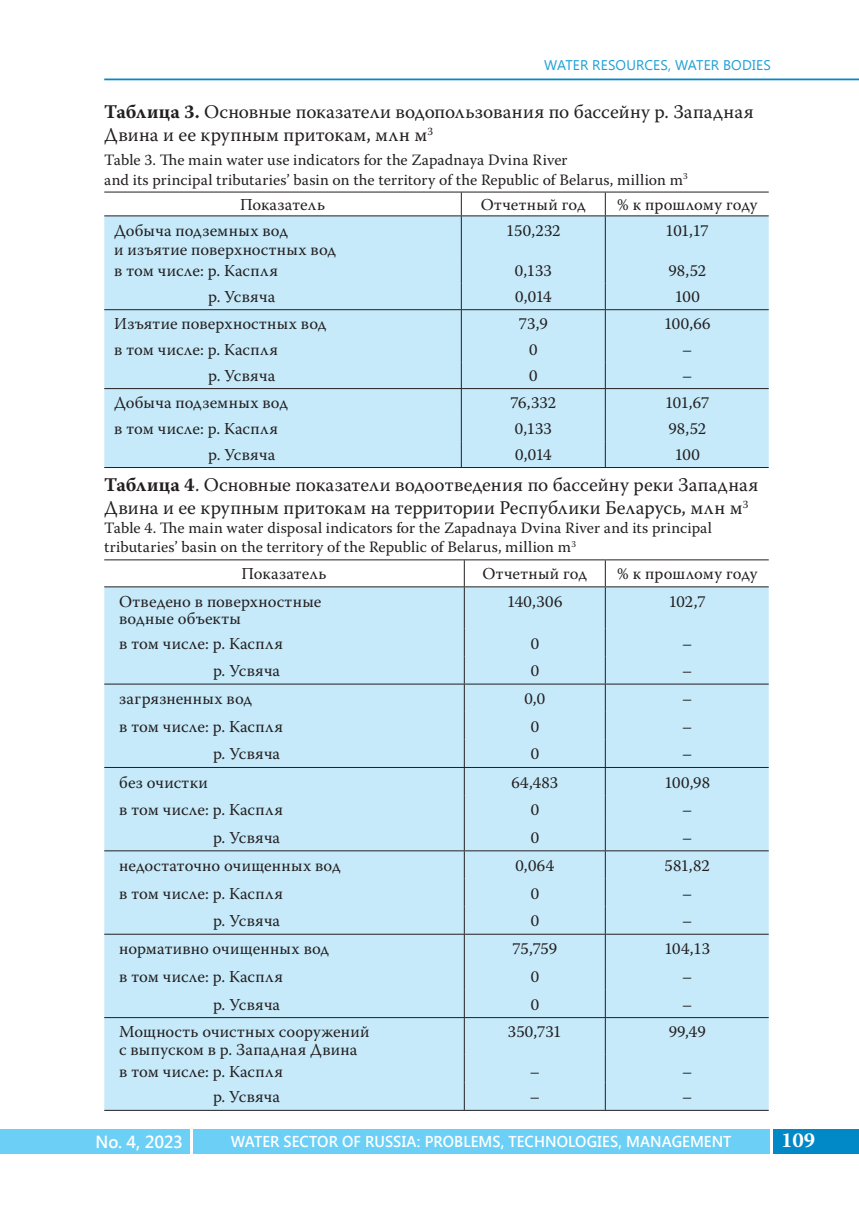
<style>
.page{position:relative;width:859px;height:1206px;background:#fff}
.page>*{position:absolute;margin:0;border:0;box-sizing:border-box;transform-origin:0 0}
.t1{font:700 21px "Warnock Pro";color:#fff}
.t2{font:19.25px/22.8px "Warnock Pro";color:#231f20}
.t3{font:600 17.5px "Segoe UI";letter-spacing:-.02em;color:#fff;scale:.96 1}
.t4{font:16.62px/17.5px "Warnock Pro";letter-spacing:.005em;color:#231f20}
.t5{font:15.75px/19.2px "Warnock Pro";letter-spacing:.01em;color:#231f20}
.t6{font:600 15.75px "Segoe UI";letter-spacing:.005em;color:#fff;scale:.95 1}
.t7{font:14px "Segoe UI";letter-spacing:.01em;color:#1fa0d5}
.s1{font-weight:700}
</style>
<div class="page">
<div style="left:193px;top:1128px;width:576px;height:25px;background:#6bcff6"></div>
<div style="left:772px;top:1128px;width:86px;height:25px;background:#0088c7"></div>
<div style="left:0;top:1128px;width:189px;height:25px;background:#6bcff6"></div>
<hr style="left:104px;top:79px;width:754px;height:1px;background:#0088c7">
<div style="left:104px;top:216px;width:664px;height:251px;background:#c6eafa"></div>
<svg style="left:104px;top:192px;width:664px;height:23px"></svg>
<hr style="left:104px;top:215px;width:501px;height:1px;background:#231f20">
<hr style="left:460px;top:216px;width:1px;height:41px;background:#231f20">
<hr style="left:605px;top:215px;width:163px;height:1px;background:#231f20">
<hr style="left:604px;top:216px;width:1px;height:41px;background:#231f20">
<svg style="left:460px;top:257px;width:1px;height:210px"></svg>
<svg style="left:604px;top:257px;width:1px;height:210px"></svg>
<hr style="left:104px;top:467px;width:664px;height:1px;background:#231f20">
<hr style="left:104px;top:309px;width:664px;height:1px;background:#231f20">
<hr style="left:104px;top:388px;width:664px;height:1px;background:#231f20">
<div style="left:104px;top:587px;width:664px;height:522px;background:#c6eafa"></div>
<hr style="left:104px;top:559px;width:501px;height:1px;background:#231f20">
<svg style="left:463px;top:560px;width:1px;height:26px"></svg>
<hr style="left:605px;top:559px;width:163px;height:1px;background:#231f20">
<svg style="left:604px;top:560px;width:1px;height:26px"></svg>
<hr style="left:104px;top:586px;width:501px;height:1px;background:#231f20">
<hr style="left:463px;top:587px;width:1px;height:41px;background:#231f20">
<hr style="left:605px;top:586px;width:163px;height:1px;background:#231f20">
<hr style="left:604px;top:587px;width:1px;height:41px;background:#231f20">
<svg style="left:463px;top:628px;width:1px;height:389px"></svg>
<svg style="left:604px;top:628px;width:1px;height:389px"></svg>
<hr style="left:463px;top:1018px;width:1px;height:36px;background:#231f20">
<hr style="left:604px;top:1018px;width:1px;height:36px;background:#231f20">
<svg style="left:463px;top:1054px;width:1px;height:55px"></svg>
<svg style="left:604px;top:1054px;width:1px;height:55px"></svg>
<hr style="left:104px;top:1109px;width:664px;height:1px;background:#231f20">
<hr style="left:104px;top:683px;width:664px;height:1px;background:#231f20">
<hr style="left:104px;top:767px;width:664px;height:1px;background:#231f20">
<hr style="left:104px;top:850px;width:664px;height:1px;background:#231f20">
<hr style="left:104px;top:933px;width:664px;height:1px;background:#231f20">
<hr style="left:104px;top:1017px;width:664px;height:1px;background:#231f20">
<p class="t7" style="left:544px;top:55px;width:228px">WATER RESOURCES, WATER BODIES</p>
<p class="t2" style="left:104px;top:102px;width:650px"><span class="s1">Таблица 3.</span> Основные показатели водопользования по бассейну р. Западная<br>Двина и ее крупным притокам, млн м<sup>3</sup></p>
<p class="t5" style="left:104px;top:152px;width:585px">Table 3. The main water use indicators for the Zapadnaya Dvina River<br>and its principal tributaries’ basin on the territory of the Republic of Belarus, million m<sup>3</sup></p>
<p class="t4" style="left:240px;top:197px;width:86px">Показатель</p>
<p class="t4" style="left:480px;top:197px;width:106px">Отчетный год</p>
<p class="t4" style="left:617px;top:197px;width:141px">% к прошлому году</p>
<p class="t4" style="left:114px;top:222px;width:223px;line-height:19.2px">Добыча подземных вод<br>и изъятие поверхностных вод</p>
<p class="t4" style="left:506px;top:223px;width:56px">150,232</p>
<p class="t4" style="left:665px;top:223px;width:45px">101,17</p>
<p class="t4" style="left:114px;top:263px;width:165px">в том числе: р. Каспля</p>
<p class="t4" style="left:514px;top:263px;width:39px">0,133</p>
<p class="t4" style="left:668px;top:263px;width:39px">98,52</p>
<p class="t4" style="left:208px;top:290px;width:69px">р. Усвяча</p>
<p class="t4" style="left:515px;top:290px;width:38px">0,014</p>
<p class="t4" style="left:674px;top:290px;width:27px">100</p>
<p class="t4" style="left:114px;top:316px;width:214px">Изъятие поверхностных вод</p>
<p class="t4" style="left:518px;top:316px;width:30px">73,9</p>
<p class="t4" style="left:663px;top:316px;width:48px">100,66</p>
<p class="t4" style="left:114px;top:342px;width:165px">в том числе: р. Каспля</p>
<p class="t4" style="left:529px;top:342px;width:10px">0</p>
<p class="t4" style="left:682px;top:342px;width:12px">–</p>
<p class="t4" style="left:208px;top:368px;width:69px">р. Усвяча</p>
<p class="t4" style="left:529px;top:368px;width:10px">0</p>
<p class="t4" style="left:682px;top:368px;width:12px">–</p>
<p class="t4" style="left:114px;top:395px;width:175px">Добыча подземных вод</p>
<p class="t4" style="left:510px;top:395px;width:47px">76,332</p>
<p class="t4" style="left:664px;top:395px;width:46px">101,67</p>
<p class="t4" style="left:114px;top:421px;width:165px">в том числе: р. Каспля</p>
<p class="t4" style="left:514px;top:421px;width:39px">0,133</p>
<p class="t4" style="left:668px;top:421px;width:39px">98,52</p>
<p class="t4" style="left:208px;top:447px;width:69px">р. Усвяча</p>
<p class="t4" style="left:515px;top:447px;width:38px">0,014</p>
<p class="t4" style="left:674px;top:447px;width:27px">100</p>
<p class="t2" style="left:104px;top:475px;width:655px"><span class="s1">Таблица 4</span>. Основные показатели водоотведения по бассейну реки Западная<br>Двина и ее крупным притокам на территории Республики Беларусь, млн м<sup>3</sup></p>
<p class="t5" style="left:104px;top:520px;width:609px">Table 4. The main water disposal indicators for the Zapadnaya Dvina River and its principal tributaries’ basin on the territory of the Republic of Belarus, million m<sup>3</sup></p>
<p class="t4" style="left:241px;top:566px;width:86px">Показатель</p>
<p class="t4" style="left:482px;top:566px;width:106px">Отчетный год</p>
<p class="t4" style="left:617px;top:566px;width:141px">% к прошлому году</p>
<p class="t4" style="left:119px;top:593px;width:203px">Отведено в поверхностные водные объекты</p>
<p class="t4" style="left:507px;top:593px;width:57px">140,306</p>
<p class="t4" style="left:668px;top:593px;width:39px">102,7</p>
<p class="t4" style="left:119px;top:635px;width:165px">в том числе: р. Каспля</p>
<p class="t4" style="left:530px;top:635px;width:10px">0</p>
<p class="t4" style="left:682px;top:635px;width:12px">–</p>
<p class="t4" style="left:213px;top:663px;width:69px">р. Усвяча</p>
<p class="t4" style="left:530px;top:663px;width:10px">0</p>
<p class="t4" style="left:682px;top:663px;width:12px">–</p>
<p class="t4" style="left:119px;top:691px;width:135px">загрязненных вод</p>
<p class="t4" style="left:524px;top:691px;width:22px">0,0</p>
<p class="t4" style="left:682px;top:691px;width:12px">–</p>
<p class="t4" style="left:119px;top:719px;width:165px">в том числе: р. Каспля</p>
<p class="t4" style="left:530px;top:719px;width:10px">0</p>
<p class="t4" style="left:682px;top:719px;width:12px">–</p>
<p class="t4" style="left:213px;top:746px;width:69px">р. Усвяча</p>
<p class="t4" style="left:530px;top:746px;width:10px">0</p>
<p class="t4" style="left:682px;top:746px;width:12px">–</p>
<p class="t4" style="left:119px;top:775px;width:90px">без очистки</p>
<p class="t4" style="left:511px;top:775px;width:48px">64,483</p>
<p class="t4" style="left:664px;top:775px;width:47px">100,98</p>
<p class="t4" style="left:119px;top:802px;width:165px">в том числе: р. Каспля</p>
<p class="t4" style="left:530px;top:802px;width:10px">0</p>
<p class="t4" style="left:682px;top:802px;width:12px">–</p>
<p class="t4" style="left:213px;top:830px;width:69px">р. Усвяча</p>
<p class="t4" style="left:530px;top:830px;width:10px">0</p>
<p class="t4" style="left:682px;top:830px;width:12px">–</p>
<p class="t4" style="left:119px;top:858px;width:223px">недостаточно очищенных вод</p>
<p class="t4" style="left:515px;top:858px;width:40px">0,064</p>
<p class="t4" style="left:664px;top:858px;width:47px">581,82</p>
<p class="t4" style="left:119px;top:885px;width:165px">в том числе: р. Каспля</p>
<p class="t4" style="left:530px;top:885px;width:10px">0</p>
<p class="t4" style="left:682px;top:885px;width:12px">–</p>
<p class="t4" style="left:213px;top:913px;width:69px">р. Усвяча</p>
<p class="t4" style="left:530px;top:913px;width:10px">0</p>
<p class="t4" style="left:682px;top:913px;width:12px">–</p>
<p class="t4" style="left:119px;top:941px;width:212px">нормативно очищенных вод</p>
<p class="t4" style="left:512px;top:941px;width:46px">75,759</p>
<p class="t4" style="left:664px;top:941px;width:47px">104,13</p>
<p class="t4" style="left:119px;top:969px;width:165px">в том числе: р. Каспля</p>
<p class="t4" style="left:530px;top:969px;width:10px">0</p>
<p class="t4" style="left:682px;top:969px;width:12px">–</p>
<p class="t4" style="left:213px;top:996px;width:69px">р. Усвяча</p>
<p class="t4" style="left:530px;top:996px;width:10px">0</p>
<p class="t4" style="left:682px;top:996px;width:12px">–</p>
<p class="t4" style="left:119px;top:1024px;width:252px">Мощность очистных сооружений с выпуском в р. Западная Двина</p>
<p class="t4" style="left:507px;top:1024px;width:55px">350,731</p>
<p class="t4" style="left:668px;top:1024px;width:38px">99,49</p>
<p class="t4" style="left:119px;top:1064px;width:165px">в том числе: р. Каспля</p>
<p class="t4" style="left:529px;top:1064px;width:12px">–</p>
<p class="t4" style="left:682px;top:1064px;width:12px">–</p>
<p class="t4" style="left:213px;top:1089px;width:69px">р. Усвяча</p>
<p class="t4" style="left:529px;top:1089px;width:12px">–</p>
<p class="t4" style="left:682px;top:1089px;width:12px">–</p>
<p class="t3" style="left:96px;top:1128px;width:92px">No. 4, 2023</p>
<p class="t6" style="left:231px;top:1129px;width:528px">WATER SECTOR OF RUSSIA: PROBLEMS, TECHNOLOGIES, MANAGEMENT</p>
<p class="t1" style="left:780px;top:1132px;width:36px">109</p>
</div>
